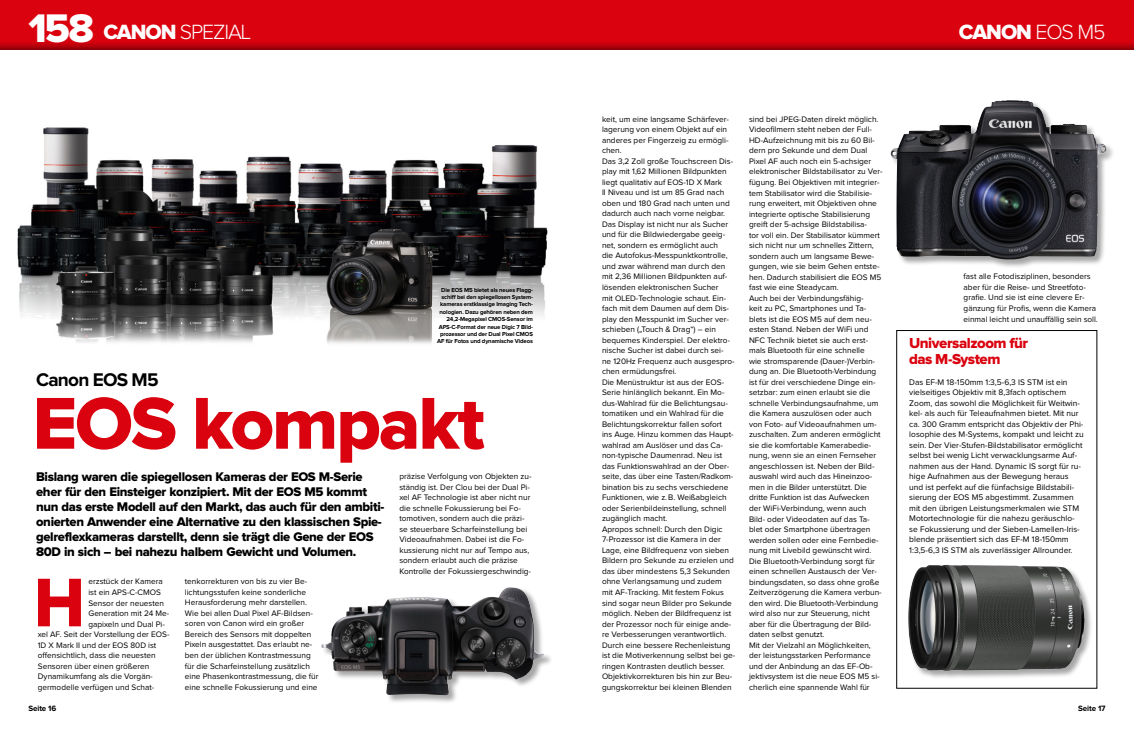
<style>
.page{position:relative;width:1134px;height:738px;background:#fff}
.page>*{position:absolute;margin:0;border:0;box-sizing:border-box;transform-origin:0 0}
.t1{font:76px "Proxima Nova Extrabld";letter-spacing:-.03em;color:#da020e}
.t2{font:71.2px "Proxima Nova Extrabld";color:#da020e}
.t3{font:300 21.3px "Proxima Nova";letter-spacing:-.05em;color:#fff}
.t4{font:21.3px "Proxima Nova Extrabld";letter-spacing:-.05em;color:#fff}
.t5{font:700 19px "Proxima Nova";letter-spacing:-.04em;color:#000}
.t6{font:15px/16px "Proxima Nova Extrabld";letter-spacing:-.03em;color:#da020e}
.t7{font:13px/15px "Proxima Nova Extrabld";letter-spacing:-.025em;color:#000}
.t8{font:8.4px/10.5px "Proxima Nova";color:#000}
.t9{font:8.2px/10.5px "Proxima Nova";color:#000}
.t10{font:700 8px "Proxima Nova";letter-spacing:-.01em;color:#000}
.t11{font:700 6px/7.4px "Proxima Nova";letter-spacing:-.02em;color:#000;text-align:right}
.s1{font-family:"Proxima Nova Extrabld";font-weight:400;font-size:41.3px}
.s2{font-family:"Proxima Nova Extrabld";font-weight:400}
.s3{font-family:"Proxima Nova";font-weight:300}
</style>
<div class="page">
<img style="left:17px;top:127px;width:531px;height:217px">
<div style="left:0;top:0;width:1134px;height:51px;background:#000;opacity:.5"></div>
<div style="left:896px;top:330px;width:201px;height:358px;border:1px solid #000"></div>
<div style="left:908px;top:564px;width:185px;height:115px;background:#000;opacity:.35"></div>
<img style="left:908px;top:564px;width:93px;height:106px">
<div style="left:321px;top:586px;width:231px;height:117px;background:#000;opacity:.35"></div>
<img style="left:322px;top:587px;width:185px;height:107px">
<div style="left:890px;top:100px;width:225px;height:168px;background:#000;opacity:.35"></div>
<img style="left:891px;top:100px;width:131px;height:159px">
<h3 class="t3" style="left:28px;top:22px;width:224px"><span class="s1">158</span> <span class="s2">CANON</span> SPEZIAL</h3>
<h3 class="t4" style="left:959px;top:22px;width:148px">CANON <span class="s3">EOS M5</span></h3>
<p class="t11" style="left:437px;top:286px;width:97px">Die EOS M5 bietet als neues Flagg&shy;schiff bei den spiegellosen System&shy;kameras erstklassige Imaging Tech&shy;nologien. Dazu gehören neben dem 24,2-Megapixel CMOS-Sensor im APS-C-Format der neue Digic 7 Bild&shy;prozessor und der Dual Pixel CMOS AF für Fotos und dynamische Videos</p>
<h3 class="t5" style="left:36px;top:370px;width:124px">Canon EOS M5</h3>
<h1 class="t1" style="left:32px;top:388px;width:454px">EOS kompakt</h1>
<p class="t7" style="left:36px;top:469px;width:350px">Bislang waren die spiegellosen Kameras der EOS M-Serie eher für den Einsteiger konzipiert. Mit der EOS M5 kommt nun das erste Modell auf den Markt, das auch für den ambiti&shy;onierten Anwender eine Alternative zu den klassischen Spie&shy;gelreflexkameras darstellt, denn sie trägt die Gene der EOS 80D in sich – bei nahezu halbem Gewicht und Volumen.</p>
<p class="t9" style="left:399px;top:471px;width:134px">präzise Verfolgung von Objekten zu&shy;ständig ist. Der Clou bei der Dual Pi&shy;xel AF Technologie ist aber nicht nur die schnelle Fokussierung bei Fo&shy;tomotiven, sondern auch die präzi&shy;se steuerbare Scharfeinstellung bei Videoaufnahmen. Dabei ist die Fo&shy;kussierung nicht nur auf Tempo aus, sondern erlaubt auch die präzise Kontrolle der Fokussiergeschwindig-</p>
<h2 class="t2" style="left:34px;top:569px;width:53px">H</h2>
<p class="t9" style="left:88px;top:576px;width:76px">erzstück der Kamera</p>
<p class="t9" style="left:88px;top:587px;width:74px">ist ein APS-C-CMOS</p>
<p class="t9" style="left:88px;top:597px;width:77px">Sensor der neuesten</p>
<p class="t9" style="left:88px;top:608px;width:82px">Generation mit 24 Me-</p>
<p class="t9" style="left:88px;top:618px;width:78px">gapixeln und Dual Pi-</p>
<p class="t9" style="left:38px;top:629px;width:133px">xel AF. Seit der Vorstellung der EOS-</p>
<p class="t9" style="left:38px;top:639px;width:120px">1D X Mark II und der EOS 80D ist</p>
<p class="t9" style="left:38px;top:650px;width:119px">offensichtlich, dass die neuesten</p>
<p class="t9" style="left:38px;top:660px;width:113px">Sensoren über einen größeren</p>
<p class="t9" style="left:38px;top:671px;width:116px">Dynamikumfang als die Vorgän-</p>
<p class="t9" style="left:38px;top:681px;width:118px">germodelle verfügen und Schat-</p>
<p class="t9" style="left:185px;top:576px;width:135px">tenkorrekturen von bis zu vier Be&shy;lichtungsstufen keine sonderliche Herausforderung mehr darstellen.<br>Wie bei allen Dual Pixel AF-Bildsen&shy;soren von Canon wird ein großer Bereich des Sensors mit doppelten Pixeln ausgestattet. Das erlaubt ne&shy;ben der üblichen Kontrastmessung für die Scharfeinstellung zusätzlich eine Phasenkontrastmessung, die für eine schnelle Fokussierung und eine</p>
<p class="t9" style="left:602px;top:114px;width:135px">keit, um eine langsame Schärfever&shy;lagerung von einem Objekt auf ein anderes per Fingerzeig zu ermögli&shy;chen.<br>Das 3,2 Zoll große Touchscreen Dis&shy;play mit 1,62 Millionen Bildpunkten liegt qualitativ auf EOS-1D X Mark<br>II Niveau und ist um 85 Grad nach oben und 180 Grad nach unten und dadurch auch nach vorne neigbar.<br>Das Display ist nicht nur als Sucher und für die Bildwiedergabe geeig&shy;net, sondern es ermöglicht auch<br>die Autofokus-Messpunktkontrolle, und zwar während man durch den mit 2,36 Millionen Bildpunkten auf&shy;lösenden elektronischen Sucher<br>mit OLED-Technologie schaut. Ein&shy;fach mit dem Daumen auf dem Dis&shy;play den Messpunkt im Sucher ver&shy;schieben („Touch &amp; Drag“) – ein bequemes Kinderspiel. Der elektro&shy;nische Sucher ist dabei durch sei-<br>ne 120Hz Frequenz auch ausgespro&shy;chen ermüdungsfrei.<br>Die Menüstruktur ist aus der EOS-Serie hinlänglich bekannt. Ein Mo&shy;dus-Wahlrad für die Belichtungsau&shy;tomatiken und ein Wahlrad für die Belichtungskorrektur fallen sofort<br>ins Auge. Hinzu kommen das Haupt&shy;wahlrad am Auslöser und das Ca&shy;non-typische Daumenrad. Neu ist das Funktionswahlrad an der Ober&shy;seite, das über eine Tasten/Radkom&shy;bination bis zu sechs verschiedene Funktionen, wie z.B. Weißabgleich oder Serienbildeinstellung, schnell zugänglich macht.<br>Apropos schnell: Durch den Digic 7-Prozessor ist die Kamera in der Lage, eine Bildfrequenz von sieben Bildern pro Sekunde zu erzielen und das über mindestens 5,3 Sekunden ohne Verlangsamung und zudem<br>mit AF-Tracking. Mit festem Fokus sind sogar neun Bilder pro Sekunde möglich. Neben der Bildfrequenz ist der Prozessor noch für einige ande&shy;re Verbesserungen verantwortlich.<br>Durch eine bessere Rechenleistung ist die Motiverkennung selbst bei ge&shy;ringen Kontrasten deutlich besser.<br>Objektivkorrekturen bis hin zur Beu&shy;gungskorrektur bei kleinen Blenden</p>
<p class="t9" style="left:749px;top:114px;width:135px">sind bei JPEG-Daten direkt möglich.<br>Videofilmern steht neben der Full-HD-Aufzeichnung mit bis zu 60 Bil&shy;dern pro Sekunde und dem Dual Pixel AF auch noch ein 5-achsiger elektronischer Bildstabilisator zu Ver&shy;fügung. Bei Objektiven mit integrier&shy;tem Stabilisator wird die Stabilisie&shy;rung erweitert, mit Objektiven ohne integrierte optische Stabilisierung greift der 5-achsige Bildstabilisa-<br>tor voll ein. Der Stabilisator kümmert sich nicht nur um schnelles Zittern, sondern auch um langsame Bewe&shy;gungen, wie sie beim Gehen entste&shy;hen. Dadurch stabilisiert die EOS M5 fast wie eine Steadycam.<br>Auch bei der Verbindungsfähig-<br>keit zu PC, Smartphones und Ta&shy;blets ist die EOS M5 auf dem neu&shy;esten Stand. Neben der WiFi und NFC Technik bietet sie auch erst&shy;mals Bluetooth für eine schnelle<br>wie stromsparende (Dauer-)Verbin&shy;dung an. Die Bluetooth-Verbindung ist für drei verschiedene Dinge ein&shy;setzbar: zum einen erlaubt sie die schnelle Verbindungsaufnahme, um die Kamera auszulösen oder auch von Foto- auf Videoaufnahmen um&shy;zuschalten. Zum anderen ermöglicht sie die komfortable Kamerabedie&shy;nung, wenn sie an einen Fernseher angeschlossen ist. Neben der Bild&shy;auswahl wird auch das Hineinzoo&shy;men in die Bilder unterstützt. Die dritte Funktion ist das Aufwecken der WiFi-Verbindung, wenn auch Bild- oder Videodaten auf das Ta&shy;blet oder Smartphone übertragen werden sollen oder eine Fernbedie&shy;nung mit Livebild gewünscht wird.<br>Die Bluetooth-Verbindung sorgt für einen schnellen Austausch der Ver&shy;bindungsdaten, so dass ohne große Zeitverzögerung die Kamera verbun&shy;den wird. Die Bluetooth-Verbindung wird also nur zur Steuerung, nicht aber für die Übertragung der Bild&shy;daten selbst genutzt.<br>Mit der Vielzahl an Möglichkeiten, der leistungsstarken Performance und der Anbindung an das EF-Ob&shy;jektivsystem ist die neue EOS M5 si&shy;cherlich eine spannende Wahl für</p>
<p class="t9" style="left:963px;top:271px;width:136px">fast alle Fotodisziplinen, besonders aber für die Reise- und Streetfoto&shy;grafie. Und sie ist eine clevere Er&shy;gänzung für Profis, wenn die Kamera einmal leicht und unauffällig sein soll.</p>
<h3 class="t6" style="left:909px;top:335px;width:121px">Universalzoom für das M-System</h3>
<p class="t8" style="left:909px;top:376px;width:176px">Das EF-M 18-150mm 1:3,5-6,3 IS STM ist ein vielseitiges Objektiv mit 8,3fach optischem Zoom, das sowohl die Möglichkeit für Weitwin&shy;kel- als auch für Teleaufnahmen bietet. Mit nur ca. 300 Gramm entspricht das Objektiv der Phi&shy;losophie des M-Systems, kompakt und leicht zu sein. Der Vier-Stufen-Bildstabilisator ermöglicht selbst bei wenig Licht verwacklungsarme Auf&shy;nahmen aus der Hand. Dynamic IS sorgt für ru&shy;hige Aufnahmen aus der Bewegung heraus und ist perfekt auf die fünfachsige Bildstabili&shy;sierung der EOS M5 abgestimmt. Zusammen mit den übrigen Leistungsmerkmalen wie STM Motortechnologie für die nahezu geräuschlo&shy;se Fokussierung und der Sieben-Lamellen-Iris&shy;blende präsentiert sich das EF-M 18-150mm 1:3,5-6,3 IS STM als zuverlässiger Allrounder.</p>
<p class="t10" style="left:28px;top:703px;width:30px">Seite 16</p>
<p class="t10" style="left:1078px;top:703px;width:29px">Seite 17</p>
</div>
